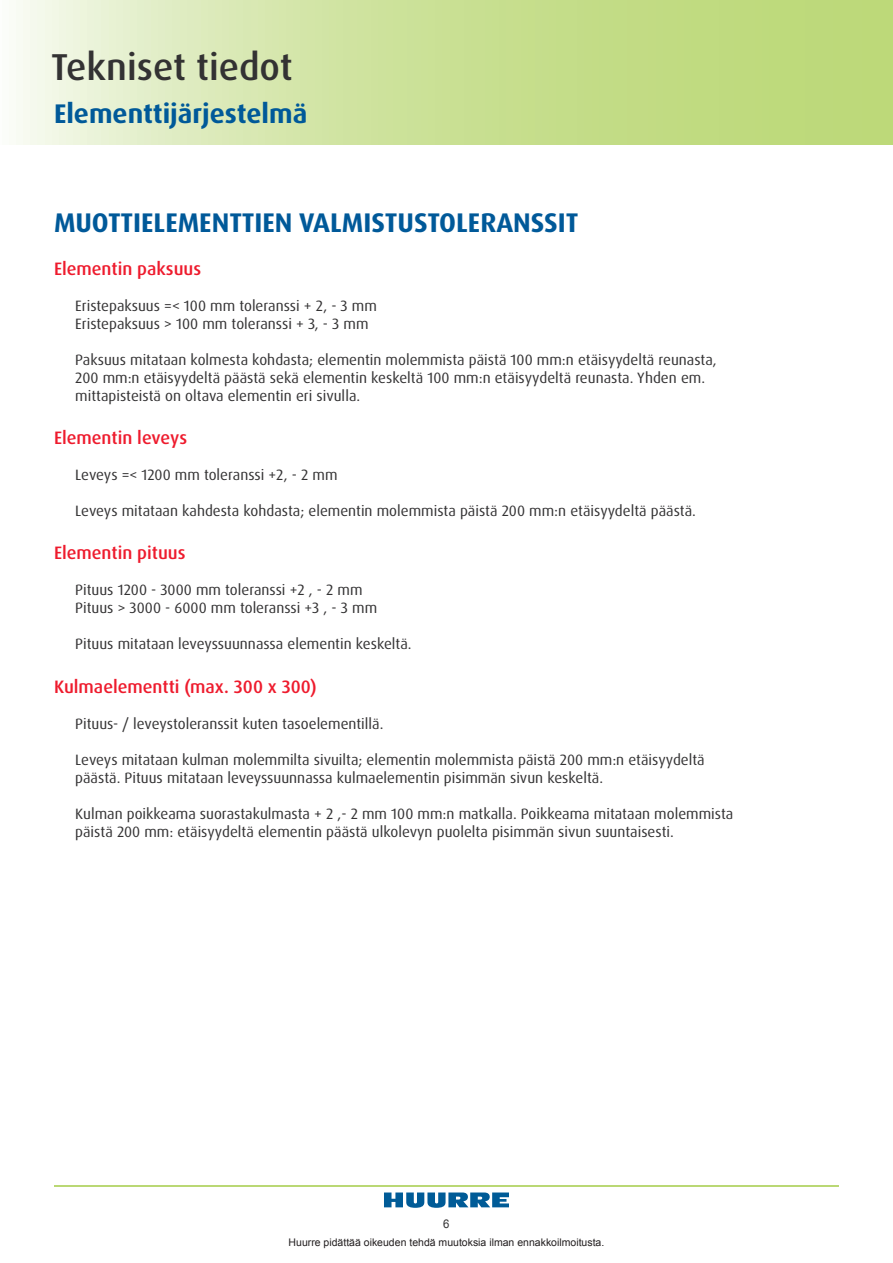
<style>
.page{position:relative;width:893px;height:1263px;background:#fff}
.page>*{position:absolute;margin:0;border:0;box-sizing:border-box;transform-origin:0 0}
.t1{font:500 37.5px "Dax OT";color:#333233}
.DAX_headline_2{font:700 27px "Dax OT";color:#005999}
.DAX_text_big_red{font:500 18px "Dax OT";color:#ee1b2d}
.DAX_text_small{font:15px/18px "Dax OT";color:#333233}
.t2{font:12px "Arial";color:#333233;scale:.95 1}
.t3{font:10.5px "Arial";color:#231f20}
</style>
<div class="page">
<svg style="left:16px;top:0;width:877px;height:145px;background:#cee29e"></svg>
<svg style="left:384px;top:1192px;width:125px;height:16px"></svg>
<hr style="left:54px;top:1186px;width:785px;height:1px;background:#bad874">
<h1 class="t1" style="left:51px;top:44px;width:243px">Tekniset tiedot</h1>
<h2 class="DAX_headline_2" style="left:54px;top:97px;width:255px">Elementtijärjestelmä</h2>
<p class="DAX_headline_2" style="left:54px;top:205px;width:526px">MUOTTIELEMENTTIEN VALMISTUSTOLERANSSIT</p>
<p class="DAX_text_big_red" style="left:54px;top:257px;width:149px">Elementin paksuus</p>
<p class="DAX_text_small" style="left:75px;top:297px;width:303px">Eristepaksuus =&lt; 100 mm toleranssi + 2, - 3 mm</p>
<p class="DAX_text_small" style="left:75px;top:315px;width:295px">Eristepaksuus &gt; 100 mm toleranssi + 3, - 3 mm</p>
<p class="DAX_text_small" style="left:75px;top:351px;width:643px">Paksuus mitataan kolmesta kohdasta; elementin molemmista päistä 100 mm:n etäisyydeltä reunasta,<br>200 mm:n etäisyydeltä päästä sekä elementin keskeltä 100 mm:n etäisyydeltä reunasta. Yhden em. mittapisteistä on oltava elementin eri sivulla.</p>
<p class="DAX_text_big_red" style="left:54px;top:426px;width:135px">Elementin leveys</p>
<p class="DAX_text_small" style="left:75px;top:466px;width:264px">Leveys =&lt; 1200 mm toleranssi +2, - 2 mm</p>
<p class="DAX_text_small" style="left:75px;top:502px;width:622px">Leveys mitataan kahdesta kohdasta; elementin molemmista päistä 200 mm:n etäisyydeltä päästä.</p>
<p class="DAX_text_big_red" style="left:54px;top:542px;width:133px">Elementin pituus</p>
<p class="DAX_text_small" style="left:75px;top:581px;width:289px">Pituus 1200 - 3000 mm toleranssi +2 , - 2 mm</p>
<p class="DAX_text_small" style="left:75px;top:599px;width:303px">Pituus &gt; 3000 - 6000 mm toleranssi +3 , - 3 mm</p>
<p class="DAX_text_small" style="left:75px;top:635px;width:338px">Pituus mitataan leveyssuunnassa elementin keskeltä.</p>
<p class="DAX_text_big_red" style="left:54px;top:675px;width:264px">Kulmaelementti (max. 300 x 300)</p>
<p class="DAX_text_small" style="left:75px;top:714px;width:310px">Pituus- / leveystoleranssit kuten tasoelementillä.</p>
<p class="DAX_text_small" style="left:75px;top:750px;width:631px">Leveys mitataan kulman molemmilta sivuilta; elementin molemmista päistä 200 mm:n etäisyydeltä päästä. Pituus mitataan leveyssuunnassa kulmaelementin pisimmän sivun keskeltä.</p>
<p class="DAX_text_small" style="left:75px;top:804px;width:660px">Kulman poikkeama suorastakulmasta + 2 ,- 2 mm 100 mm:n matkalla. Poikkeama mitataan molemmista päistä 200 mm: etäisyydeltä elementin päästä ulkolevyn puolelta pisimmän sivun suuntaisesti.</p>
<p class="t2" style="left:443px;top:1216px;width:8px">6</p>
<p class="t3" style="left:289px;top:1236px;width:317px">Huurre pidättää oikeuden tehdä muutoksia ilman ennakkoilmoitusta.</p>
</div>
